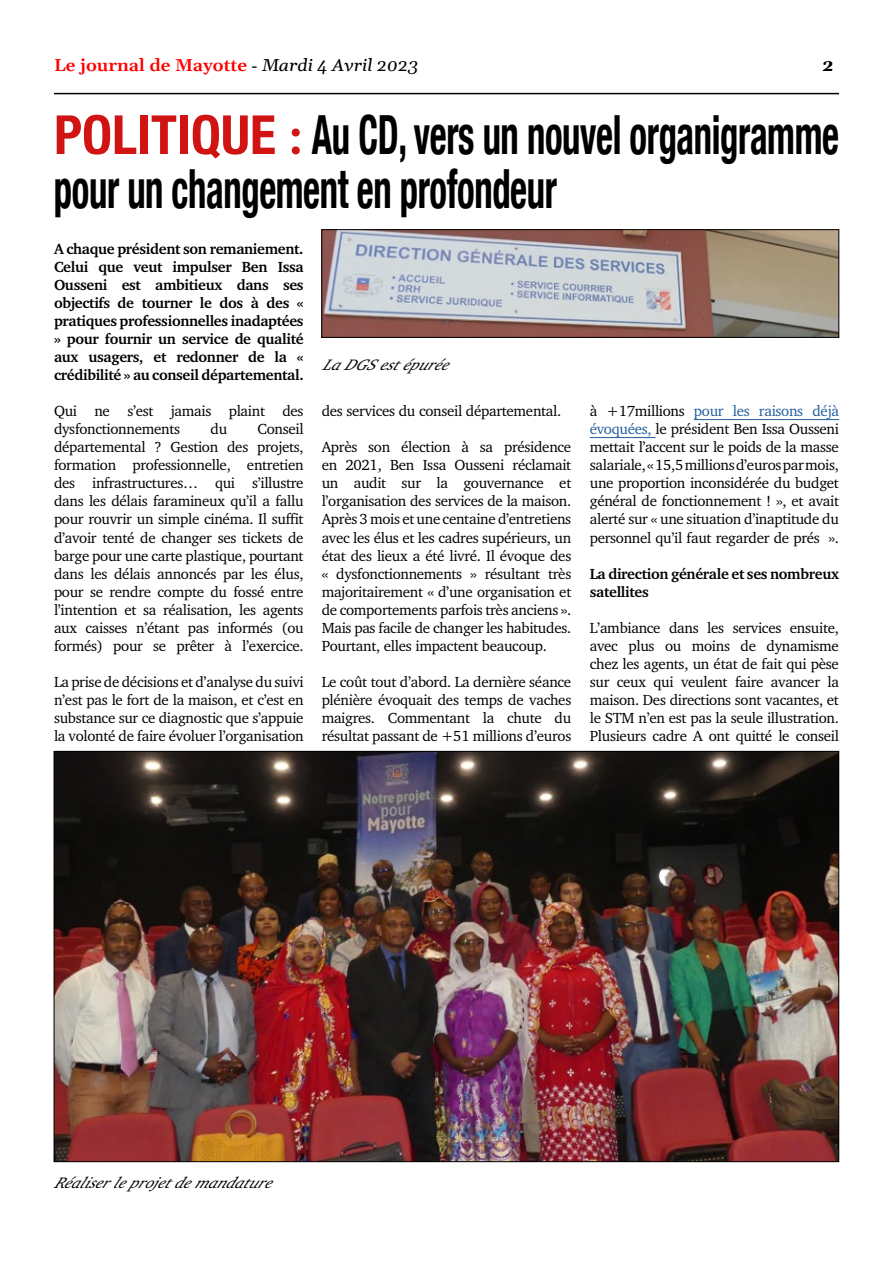
<style>
.page{position:relative;width:893px;height:1263px;background:#fff}
.page>*{position:absolute;margin:0;border:0;box-sizing:border-box;transform-origin:0 0}
.t1{font:700 condensed 54px/54px "Helvetica Neue";letter-spacing:-.01em;color:#000;scale:.68 1}
.t2{font:600 16.95px "Gelasio";color:#f00;scale:1.06 1}
.t3{font:italic 700 16.95px "Gelasio";color:#000;scale:1.06 1}
.t4{font:italic 15.45px "Charter";color:#000;scale:1.06 1}
.t5{font:15px/18px "Charter";letter-spacing:-.02em;color:#000;text-align:justify}
.t6{font:700 15px/18px "Charter";letter-spacing:-.02em;color:#000;text-align:justify}
.s1{font-family:"Times New Roman";font-weight:400;color:#000}
.s2{font-weight:400;font-style:italic;color:#000}
.s3{color:#d01413}
.s4{font-family:"Carlito";font-stretch:normal;color:#d01413}
.s5{color:#215e9e}
</style>
<div class="page">
<hr style="left:54px;top:93px;width:785px;height:1px;background:#000">
<hr style="left:694px;top:419px;width:145px;height:1px;background:#215e9e">
<hr style="left:590px;top:437px;width:66px;height:1px;background:#215e9e">
<img style="left:324px;top:231px;width:513px;height:104px">
<div style="left:322px;top:229px;width:517px;height:108px;border:1px solid #000"></div>
<img style="left:56px;top:753px;width:781px;height:407px">
<p class="t2" style="left:54px;top:58px;width:345px">Le journal de Mayotte <span class="s1">-</span> <span class="s2">Mardi 4 Avril 2023</span></p>
<p class="t3" style="left:822px;top:58px;width:12px">2</p>
<h1 class="t1" style="left:54px;top:108px;width:1156px"><span class="s3">PoLiTique</span> <span class="s4">:</span> Au CD, vers un nouvel organigramme pour un changement en profondeur</h1>
<p class="t6" style="left:54px;top:240px;width:251px">A chaque président son remaniement.<br>Celui que veut impulser Ben Issa Ousseni est ambitieux dans ses objectifs de tourner le dos à des « pratiques professionnelles inadaptées » pour fournir un service de qualité aux usagers, et redonner de la « crédibilité » au conseil départemental.</p>
<p class="t5" style="left:54px;top:402px;width:251px">Qui ne s’est jamais plaint des dysfonctionnements</p>
<p class="t4" style="left:323px;top:359px;width:126px">LaDGSestépurée</p>
<p class="t5" style="left:322px;top:402px;width:241px">des services du conseil départemental.</p>
<p class="t5" style="left:322px;top:438px;width:251px">Après son élection à sa présidence en 2021, Ben Issa Ousseni réclamait un audit sur la gouvernance et l’organisation des services de la maison.<br>Après 3 mois et une centaine d’entretiens avec les élus et les cadres supérieurs, un état des lieux a été livré. Il évoque des « dysfonctionnements » résultant très majoritairement « d’une organisation et de comportements parfois très anciens ».<br>Mais pas facile de changer les habitudes.<br>Pourtant, elles impactent beaucoup.</p>
<p class="t5" style="left:322px;top:672px;width:251px">Le coût tout d’abord. La dernière séance plénière évoquait des temps de vaches maigres. Commentant la chute du résultat passant de +51 millions d’euros</p>
<p class="t5" style="left:590px;top:402px;width:251px">à +17millions <span class="s5">pour les raisons déjà évoquées,</span> le président Ben Issa Ousseni mettait l’accent sur le poids de la masse salariale, « 15,5 millions d’euros par mois, une proportion inconsidérée du budget général de fonctionnement ! », et avait alerté sur « une situation d’inaptitude du personnel qu’il faut regarder de prés ».</p>
<p class="t6" style="left:590px;top:564px;width:251px">La direction générale et ses nombreux satellites</p>
<p class="t5" style="left:590px;top:618px;width:251px">L’ambiance dans les services ensuite, avec plus ou moins de dynamisme chez les agents, un état de fait qui pèse sur ceux qui veulent faire avancer la maison. Des directions sont vacantes, et le STM n’en est pas la seule illustration.<br>Plusieurs cadre A ont quitté le conseil</p>
<p class="t5" style="left:54px;top:420px;width:251px;text-indent:204px">Conseil départemental ? Gestion des projets, formation professionnelle, entretien des infrastructures… qui s’illustre dans les délais faramineux qu’il a fallu pour rouvrir un simple cinéma. Il suffit d’avoir tenté de changer ses tickets de barge pour une carte plastique, pourtant dans les délais annoncés par les élus, pour se rendre compte du fossé entre l’intention et sa réalisation, les agents aux caisses n’étant pas informés (ou formés) pour se prêter à l’exercice.</p>
<p class="t5" style="left:54px;top:672px;width:251px">La prise de décisions et d’analyse du suivi n’est pas le fort de la maison, et c’est en substance sur ce diagnostic que s’appuie la volonté de faire évoluer l’organisation</p>
<p class="t5" style="left:210px;top:420px;width:18px">du</p>
<p class="t4" style="left:54px;top:1176px;width:213px">Réaliserleprojetdemandature</p>
</div>
